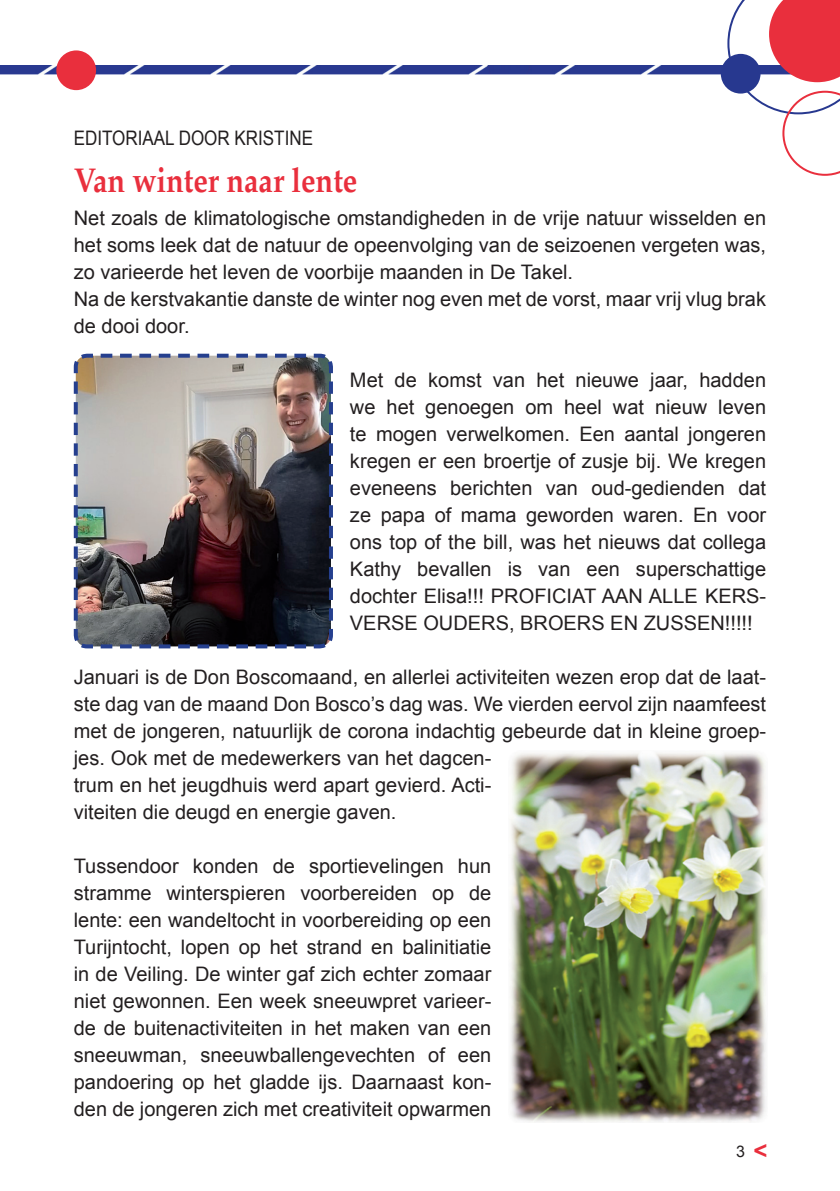
<style>
.page{position:relative;width:840px;height:1191px;background:#fff}
.page>*{position:absolute;margin:0;border:0;box-sizing:border-box;transform-origin:0 0}
.t1{font:700 34px "Palatino";color:#e92f3d;scale:.85 1}
.t2{font:20px/27px "Arial";color:#231f20}
.t3{font:20px "Arial";color:#231f20;scale:.85 1}
.t4{font:16px "Arial";color:#231f20}
.s1{font-weight:700;font-size:24px;color:#e92f3d}
</style>
<div class="page">
<img style="left:73px;top:353px;width:260px;height:296px">
<img style="left:0;top:66px;width:721px;height:8px">
<svg style="left:720px;top:54px;width:40px;height:40px"></svg>
<svg style="left:727px;top:0;width:112px;height:176px"></svg>
<div style="left:56px;top:50px;width:40px;height:40px;background:#e92f3d;border-radius:50%"></div>
<img style="left:510px;top:752px;width:256px;height:371px">
<p class="t3" style="left:74px;top:125px;width:139px">ed itoriaal doo</p>
<p class="t3" style="left:217px;top:125px;width:111px">r Kristine</p>
<h1 class="t1" style="left:74px;top:151px;width:335px">Van winter naar lente</h1>
<p class="t2" style="left:74px;top:204px;width:693px">Net zoals de klimatologische omstandigheden in de vrije natuur wisselden en het soms leek dat de natuur de opeenvolging van de seizoenen vergeten was, zo varieerde het leven de voorbije maanden in De Takel.<br>N a de kerstvakantie danste de winter nog even met de vorst, maar vrij vlug brak de dooi door.</p>
<p class="t2" style="left:350px;top:366px;width:417px;text-align:justify">Met de komst van het nieuwe jaar, hadden we het genoegen om heel wat nieuw leven te mogen verwelkomen. Een aantal jongeren kregen er een broertje of zusje bij. We kregen eveneens berichten van oud-gedienden dat ze papa of mama geworden waren. En voor ons top of the bill, was het nieuws dat collega Kathy bevallen is van een superschattige dochter Elisa!!! PROFICIAT AAN</p>
<p class="t2" style="left:350px;top:582px;width:417px;text-indent:299px">ALLE KERS-<br>VERSE OUDERS, BROERS EN ZUSSEN !!!!!</p>
<p class="t2" style="left:74px;top:663px;width:693px">Januari is de Don Boscomaand, en allerlei activiteiten wezen erop dat de laat&shy;ste dag van de maand Don Bosco’s dag was. We vierden eervol zijn naamfeest met de jongeren, natuurlijk de corona indachtig gebeurde dat in kleine groep&shy;jes. Ook met de medewerkers van het dagcen-<br>trum en het jeugdhuis werd apart gevierd. Acti-<br>viteiten die deugd en energie gaven.</p>
<p class="t2" style="left:74px;top:852px;width:419px;text-align:justify">Tussendoor konden de sportievelingen hun stramme winterspieren voorbereiden op de lente: een wandeltocht in voorbereiding op een Turijntocht, lopen op het strand en balinitiatie in de Veiling. De winter gaf zich echter zomaar niet gewonnen. Een week sneeuwpret varieer&shy;de de buitenactiviteiten in het maken van een sneeuwman, sneeuwballengevechten of een pandoering op het gladde ijs. Daarnaast kon&shy;den de jongeren zich met creativiteit opwarmen</p>
<p class="t4" style="left:735px;top:1140px;width:33px">3 <span class="s1">&lt;</span></p>
</div>
